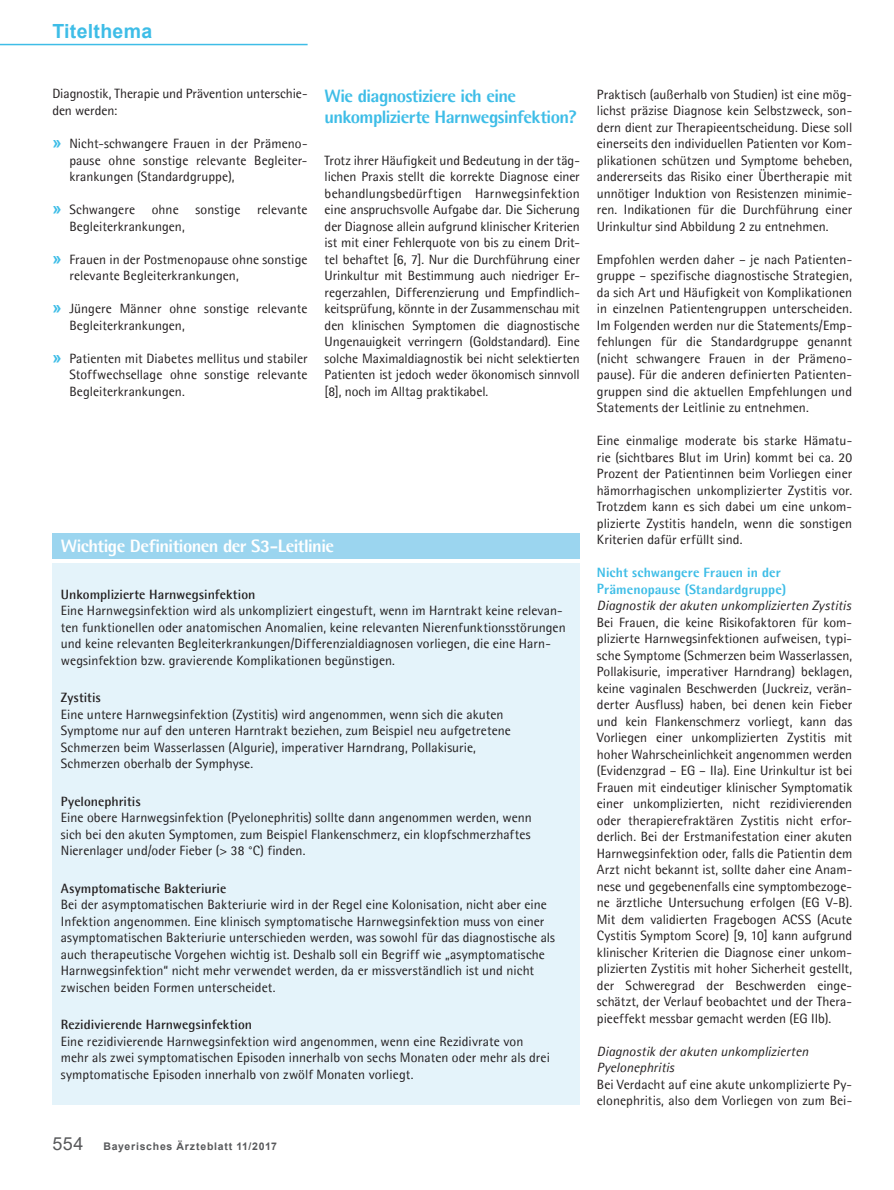
<style>
.page{position:relative;width:894px;height:1190px;background:#fff}
.page>*{position:absolute;margin:0;border:0;box-sizing:border-box;transform-origin:0 0}
.t1{font:700 19.5px "Arial";letter-spacing:.015em;color:#3ebde7}
.t2{font:800 18px/21px "Agfa Rotis Semisans";letter-spacing:-.03em;color:#3ebde7}
.t3{font:800 18px "Agfa Rotis Semisans";letter-spacing:-.03em;color:#fff}
.t4{font:13.5px/16.5px "Agfa Rotis Semisans";letter-spacing:.005em;color:#231f20}
.t5{font:700 13.5px "Agfa Rotis Semisans";letter-spacing:.005em;color:#231f20}
.t6{font:italic 13.5px/16.5px "Agfa Rotis Semisans";color:#231f20}
.t7{font:800 13.5px/16.6px "Agfa Rotis Semisans";letter-spacing:.005em;color:#3ebde7}
.t8{font:700 10.5px "Arial";letter-spacing:.07em;color:#58595b}
.s1{font-family:"Arial";font-weight:700;font-size:16.5px;color:#3ebde7}
.s2{font-weight:400;font-size:18px}
</style>
<div class="page">
<hr style="left:0;top:44px;width:307px;height:1px;background:#3ebde7">
<div style="left:52px;top:533px;width:528px;height:26px;background:#9bd5ef"></div>
<div style="left:52px;top:563px;width:528px;height:542px;background:#e4f3fa"></div>
<h1 class="t1" style="left:52px;top:20px;width:101px">Titelthema</h1>
<p class="t4" style="left:52px;top:86px;width:257px">Diagnostik, Therapie und Prävention unterschie&shy;den werden:</p>
<p class="t4" style="left:69px;top:135px;width:240px;text-align:justify;text-indent:-17px"><span class="s1">»</span> Nicht-schwangere Frauen in der Prämeno&shy;pause ohne sonstige relevante Begleiter&shy;krankungen (Standardgruppe),</p>
<p class="t4" style="left:69px;top:201px;width:240px;text-indent:-17px"><span class="s1">»</span> Schwangere ohne sonstige relevante<br>Begleiterkrankungen,</p>
<p class="t4" style="left:69px;top:251px;width:240px;text-indent:-17px"><span class="s1">»</span> Frauen in der Postmenopause ohne sonstige relevante Begleiterkrankungen,</p>
<p class="t4" style="left:69px;top:300px;width:240px;text-indent:-17px"><span class="s1">»</span> Jüngere Männer ohne sonstige relevante<br>Begleiterkrankungen,</p>
<p class="t4" style="left:69px;top:350px;width:240px;text-align:justify;text-indent:-17px"><span class="s1">»</span> Patienten mit Diabetes mellitus und stabiler Stoffwechsellage ohne sonstige relevante Begleiterkrankungen.</p>
<h2 class="t2" style="left:324px;top:85px;width:253px">Wie diagnostiziere ich eine unkomplizierte Harnwegsinfektion?</h2>
<p class="t4" style="left:324px;top:152px;width:257px;text-align:justify">Trotz ihrer Häufigkeit und Bedeutung in der täg&shy;lichen Praxis stellt die korrekte Diagnose einer behandlungsbedürftigen Harnwegsinfektion eine anspruchsvolle Aufgabe dar. Die Sicherung der Diagnose allein aufgrund klinischer Kriterien ist mit einer Fehlerquote von bis zu einem Drit&shy;tel behaftet [6, 7]. Nur die Durchführung einer Urinkultur mit Bestimmung auch niedriger Er&shy;regerzahlen, Differenzierung und Empfindlich&shy;keitsprüfung, könnte in der Zusammenschau mit den klinischen Symptomen die diagnostische Ungenauigkeit verringern (Goldstandard). Eine solche Maximaldiagnostik bei nicht selektierten Patienten ist jedoch weder ökonomisch sinnvoll [8], noch im Alltag praktikabel.</p>
<h2 class="t3" style="left:61px;top:535px;width:275px">Wichtige Definitionen der S3-Leitlinie</h2>
<p class="t5" style="left:61px;top:586px;width:196px">Unkomplizierte Harnwegsinfektion</p>
<p class="t4" style="left:61px;top:602px;width:506px">Eine Harnwegsinfektion wird als unkompliziert eingestuft, wenn im Harntrakt keine relevan&shy;ten funktionellen oder anatomischen Anomalien, keine relevanten Nierenfunktionsstörungen und keine relevanten Begleiterkrankungen/Differenzialdiagnosen vorliegen, die eine Harn&shy;wegsinfektion bzw. gravierende Komplikationen begünstigen.</p>
<p class="t5" style="left:61px;top:689px;width:42px">Zystitis</p>
<p class="t4" style="left:61px;top:706px;width:451px">Eine untere Harnwegsinfektion (Zystitis) wird angenommen, wenn sich die akuten Symptome nur auf den unteren Harntrakt beziehen, zum Beispiel neu aufgetretene Schmerzen beim Wasserlassen (Algurie), imperativer Harndrang, Pollakisurie, Schmerzen oberhalb der Symphyse.</p>
<p class="t5" style="left:61px;top:793px;width:82px">Pyelonephritis</p>
<p class="t4" style="left:61px;top:809px;width:472px;text-align:justify">Eine obere Harnwegsinfektion (Pyelonephritis) sollte dann angenommen werden, wenn sich bei den akuten Symptomen, zum Beispiel Flankenschmerz, ein klopfschmerzhaftes Nierenlager und/oder Fieber (&gt; 38 °C) finden.</p>
<p class="t5" style="left:61px;top:880px;width:167px">Asymptomatische Bakteriurie</p>
<p class="t4" style="left:61px;top:896px;width:495px">Bei der asymptomatischen Bakteriurie wird in der Regel eine Kolonisation, nicht aber eine Infektion angenommen. Eine klinisch symptomatische Harnwegsinfektion muss von einer asymptomatischen Bakteriurie unterschieden werden, was sowohl für das diagnostische als auch therapeutische Vorgehen wichtig ist. Deshalb soll ein Begriff wie „asymptomatische Harnwegsinfektion“ nicht mehr verwendet werden, da er missverständlich ist und nicht zwischen beiden Formen unterscheidet.</p>
<p class="t5" style="left:61px;top:1016px;width:193px">Rezidivierende Harnwegsinfektion</p>
<p class="t4" style="left:61px;top:1033px;width:490px">Eine rezidivierende Harnwegsinfektion wird angenommen, wenn eine Rezidivrate von mehr als zwei symptomatischen Episoden innerhalb von sechs Monaten oder mehr als drei symptomatische Episoden innerhalb von zwölf Monaten vorliegt.</p>
<p class="t8" style="left:52px;top:1140px;width:226px"><span class="s2">554</span> Bayerisches Ärzteblatt 11/2017</p>
<p class="t4" style="left:597px;top:86px;width:257px;text-align:justify">Praktisch (außerhalb von Studien) ist eine mög&shy;lichst präzise Diagnose kein Selbstzweck, son&shy;dern dient zur Therapieentscheidung. Diese soll einerseits den individuellen Patienten vor Kom&shy;plikationen schützen und Symptome beheben, andererseits das Risiko einer Übertherapie mit unnötiger Induktion von Resistenzen minimie&shy;ren. Indikationen für die Durchführung einer Urinkultur sind Abbildung 2 zu entnehmen.</p>
<p class="t4" style="left:597px;top:251px;width:257px;text-align:justify">Empfohlen werden daher – je nach Patienten&shy;gruppe – spezifische diagnostische Strategien, da sich Art und Häufigkeit von Komplikationen in einzelnen Patientengruppen unterscheiden.<br>Im Folgenden werden nur die Statements/Emp&shy;fehlungen für die Standardgruppe genannt (nicht schwangere Frauen in der Prämeno&shy;pause). Für die anderen definierten Patienten&shy;gruppen sind die aktuellen Empfehlungen und Statements der Leitlinie zu entnehmen.</p>
<p class="t4" style="left:597px;top:432px;width:257px;text-align:justify">Eine einmalige moderate bis starke Hämatu&shy;rie (sichtbares Blut im Urin) kommt bei ca. 20<br>Prozent der Patientinnen beim Vorliegen einer hämorrhagischen unkomplizierter Zystitis vor.<br>Trotzdem kann es sich dabei um eine unkom&shy;plizierte Zystitis handeln, wenn die sonstigen Kriterien dafür erfüllt sind.</p>
<p class="t7" style="left:597px;top:564px;width:191px">Nicht schwangere Frauen in der<br>Prämenopause (Standardgruppe)</p>
<p class="t6" style="left:597px;top:597px;width:256px">Diagnostik der akuten unkomplizierten Zystitis</p>
<p class="t4" style="left:597px;top:614px;width:257px;text-align:justify">Bei Frauen, die keine Risikofaktoren für kom&shy;plizierte Harnwegsinfektionen aufweisen, typi&shy;sche Symptome (Schmerzen beim Wasserlassen, Pollakisurie, imperativer Harndrang) beklagen, keine vaginalen Beschwerden (Juckreiz, verän&shy;derter Ausfluss) haben, bei denen kein Fieber und kein Flankenschmerz vorliegt, kann das Vorliegen einer unkomplizierten Zystitis mit hoher Wahrscheinlichkeit angenommen werden (Evidenzgrad – EG – IIa). Eine Urinkultur ist bei Frauen mit eindeutiger klinischer Symptomatik einer unkomplizierten, nicht rezidivierenden oder therapierefraktären Zystitis nicht erfor&shy;derlich. Bei der Erstmanifestation einer akuten Harnwegsinfektion oder, falls die Patientin dem Arzt nicht bekannt ist, sollte daher eine Anam&shy;nese und gegebenenfalls eine symptombezoge&shy;ne ärztliche Untersuchung erfolgen (EG V-B).<br>Mit dem validierten Fragebogen ACSS (Acute Cystitis Symptom Score) [9, 10] kann aufgrund klinischer Kriterien die Diagnose einer unkom&shy;plizierten Zystitis mit hoher Sicherheit gestellt, der Schweregrad der Beschwerden einge&shy;schätzt, der Verlauf beobachtet und der Thera&shy;pieeffekt messbar gemacht werden (EG IIb).</p>
<p class="t6" style="left:597px;top:1042px;width:213px">Diagnostik der akuten unkomplizierten<br>Pyelonephritis</p>
<p class="t4" style="left:597px;top:1076px;width:257px">Bei Verdacht auf eine akute unkomplizierte Py&shy;elonephritis, also dem Vorliegen von zum Bei-</p>
</div>
